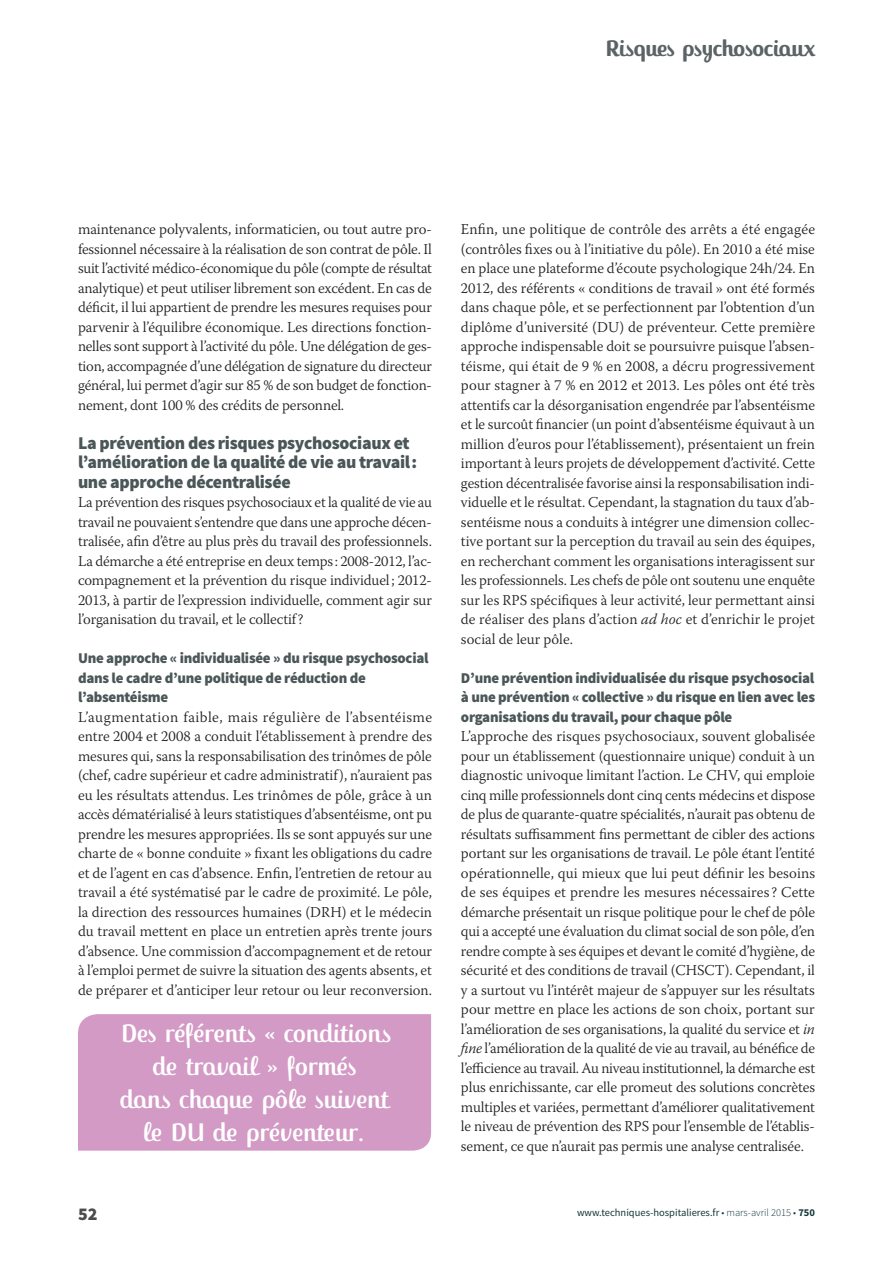
<style>
.page{position:relative;width:893px;height:1263px;background:#fff}
.page>*{position:absolute;margin:0;border:0;box-sizing:border-box;transform-origin:0 0}
.t1{font:27px/33px "Jackie";color:#fff;text-align:center}
.t2{font:700 24px "Jackie";letter-spacing:-.01em;color:#5b6364}
.t3{font:900 18px/19.5px "Source Sans Pro";letter-spacing:-.02em;color:#4a5657}
.t4{font:900 18px "Source Sans Pro";color:#4b4c4d}
.t5{font:300 15px/19.5px "Warnock Pro";letter-spacing:-.01em;color:#231f20;text-align:justify}
.t6{font:900 15px/19.5px "Source Sans Pro";letter-spacing:-.02em;color:#4a5657;text-align:justify}
.t7{font:10.5px "Source Sans Pro";color:#143738}
.s1{font-style:italic}
.s2{font-weight:300}
.s3{font-weight:700}
</style>
<div class="page">
<div style="left:78px;top:1014px;width:353px;height:137px;background:#d29ac5"></div>
<h2 class="t2" style="left:605px;top:34px;width:211px">Risques psychosociaux</h2>
<p class="t5" style="left:78px;top:219px;width:356px">maintenance polyvalents, informaticien, ou tout autre pro&shy;fessionnel nécessaire à la réalisation de son contrat de pôle. Il suit l’activité médico-économique du pôle (compte de résultat analytique) et peut utiliser librement son excédent. En cas de déficit, il lui appartient de prendre les mesures requises pour parvenir à l’équilibre économique. Les directions fonction&shy;nelles sont support à l’activité du pôle. Une délégation de ges&shy;tion, accompagnée d’une délégation de signature du directeur général, lui permet d’agir sur 85 % de son budget de fonction&shy;nement, dont 100 % des crédits de personnel.</p>
<p class="t3" style="left:78px;top:434px;width:341px">La prévention des risques psychosociaux et l’amélioration de la qualité de vie au travail: une approche décentralisée</p>
<p class="t5" style="left:78px;top:492px;width:356px">La prévention des risques psychosociaux et la qualité de vie au travail ne pouvaient s’entendre que dans une approche décen&shy;tralisée, afin d’être au plus près du travail des professionnels.<br>La démarche a été entreprise en deux temps: 2008-2012, l’ac&shy;compagnement et la prévention du risque individuel; 2012- 2013, à partir de l’expression individuelle, comment agir sur l’organisation du travail, et le collectif?</p>
<p class="t6" style="left:78px;top:649px;width:352px;text-align:left">Une approche « individualisée » du risque psychosocial dans le cadre d’une politique de réduction de l’absentéisme</p>
<p class="t5" style="left:78px;top:707px;width:356px">L’augmentation faible, mais régulière de l’absentéisme entre 2004 et 2008 a conduit l’établissement à prendre des mesures qui, sans la responsabilisation des trinômes de pôle (chef, cadre supérieur et cadre administratif), n’auraient pas eu les résultats attendus. Les trinômes de pôle, grâce à un accès dématérialisé à leurs statistiques d’absentéisme, ont pu prendre les mesures appropriées. Ils se sont appuyés sur une charte de « bonne conduite » fixant les obligations du cadre et de l’agent en cas d’absence. Enfin, l’entretien de retour au travail a été systématisé par le cadre de proximité. Le pôle, la direction des ressources humaines (DRH) et le médecin du travail mettent en place un entretien après trente jours d’absence. Une commission d’accompagnement et de retour à l’emploi permet de suivre la situation des agents absents, et de préparer et d’anticiper leur retour ou leur reconversion.</p>
<h1 class="t1" style="left:120px;top:1017px;width:272px">Des référents « conditions de travail » formés<br>dans chaque pôle suivent le DU de préventeur.</h1>
<p class="t4" style="left:78px;top:1202px;width:21px">52</p>
<p class="t5" style="left:461px;top:219px;width:356px">Enfin, une politique de contrôle des arrêts a été engagée (contrôles fixes ou à l’initiative du pôle). En 2010 a été mise en place une plateforme d’écoute psychologique 24h/24. En 2012, des référents « conditions de travail » ont été formés dans chaque pôle, et se perfectionnent par l’obtention d’un diplôme d’université (DU) de préventeur. Cette première approche indispensable doit se poursuivre puisque l’absen&shy;téisme, qui était de 9 % en 2008, a décru progressivement pour stagner à 7 % en 2012 et 2013. Les pôles ont été très attentifs car la désorganisation engendrée par l’absentéisme et le surcoût financier (un point d’absentéisme équivaut à un million d’euros pour l’établissement), présentaient un frein important à leurs projets de développement d’activité. Cette gestion décentralisée favorise ainsi la responsabilisation indi&shy;viduelle et le résultat. Cependant, la stagnation du taux d’ab&shy;sentéisme nous a conduits à intégrer une dimension collec&shy;tive portant sur la perception du travail au sein des équipes, en recherchant comment les organisations interagissent sur les professionnels. Les chefs de pôle ont soutenu une enquête sur les RPS spécifiques à leur activité, leur permettant ainsi de réaliser des plans d’action <span class="s1">ad hoc</span> et d’enrichir le projet social de leur pôle.</p>
<p class="t6" style="left:461px;top:668px;width:356px">D’une prévention individualisée du risque psychosocial à une prévention « collective » du risque en lien avec les organisations du travail, pour chaque pôle</p>
<p class="t5" style="left:461px;top:726px;width:356px">L’approche des risques psychosociaux, souvent globalisée pour un établissement (questionnaire unique) conduit à un diagnostic univoque limitant l’action. Le CHV, qui emploie cinq mille professionnels dont cinq cents médecins et dispose de plus de quarante-quatre spécialités, n’aurait pas obtenu de résultats suffisamment fins permettant de cibler des actions portant sur les organisations de travail. Le pôle étant l’entité opérationnelle, qui mieux que lui peut définir les besoins de ses équipes et prendre les mesures nécessaires? Cette démarche présentait un risque politique pour le chef de pôle qui a accepté une évaluation du climat social de son pôle, d’en rendre compte à ses équipes et devant le comité d’hygiène, de sécurité et des conditions de travail (CHSCT). Cependant, il y a surtout vu l’intérêt majeur de s’appuyer sur les résultats pour mettre en place les actions de son choix, portant sur l’amélioration de ses organisations, la qualité du service et <span class="s1">in fine</span> l’amélioration de la qualité de vie au travail, au bénéfice de l’efficience au travail. Au niveau institutionnel, la démarche est plus enrichissante, car elle promeut des solutions concrètes multiples et variées, permettant d’améliorer qualitativement le niveau de prévention des RPS pour l’ensemble de l’établis&shy;sement, ce que n’aurait pas permis une analyse centralisée.</p>
<p class="t7" style="left:577px;top:1205px;width:239px">www.techniques-hospitalieres.fr <span class="s2">• mars-avril 2015 •</span> <span class="s3">750</span></p>
</div>
